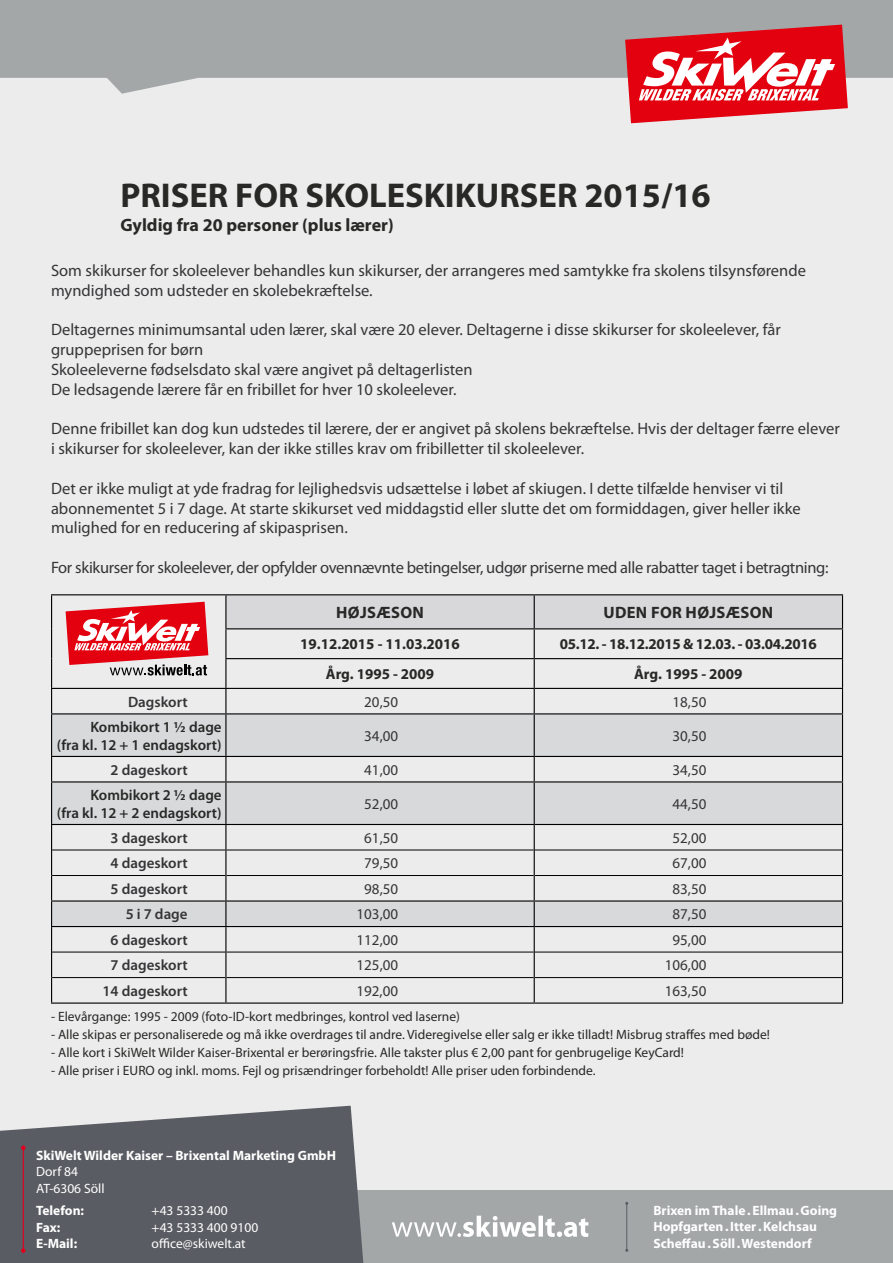
<style>
.page{position:relative;width:893px;height:1263px;background:#ececec}
.page>*{position:absolute;margin:0;border:0;box-sizing:border-box;transform-origin:0 0}
.t1{font:700 34.5px "Myriad Pro";color:#282827}
.t2{font:700 18px "Myriad Pro";color:#282827}
.t3{font:16.5px/19.8px "Myriad Pro";color:#363437}
.t4{font:16.5px "Myriad Pro";letter-spacing:-.02em;color:#363437}
.t5{font:700 16.5px "Myriad Pro";letter-spacing:.02em;color:#282827}
.t6{font:15px "Myriad Pro";color:#363437}
.t7{font:600 15px "Myriad Pro";color:#363437}
.t8{font:600 15px/18px "Myriad Pro";color:#282827;text-align:right}
.t9{font:700 15px "Myriad Pro";color:#282827}
.t10{font:700 15px "Myriad Pro";letter-spacing:-.02em;color:#282827}
.t11{font:13.5px "Myriad Pro";color:#282827}
.t12{font:700 13.5px/16.5px "Myriad Pro";color:#fff}
.t13{font:13.5px/16.5px "Myriad Pro";color:#fff}
</style>
<div class="page">
<div style="left:0;top:1191px;width:893px;height:72px;background:#a3a7a8"></div>
<svg style="left:0;top:1106px;width:363px;height:157px;background:#67696f"></svg>
<hr style="left:23px;top:1148px;width:1px;height:102px;background:#e3001c">
<svg style="left:21px;top:1145px;width:5px;height:5px"></svg>
<svg style="left:21px;top:1248px;width:5px;height:5px"></svg>
<svg style="left:0;top:0;width:893px;height:94px;background:#adb1b1"></svg>
<svg style="left:392px;top:1216px;width:196px;height:21px"></svg>
<hr style="left:626px;top:1203px;width:1px;height:47px;background:#5a5c63">
<svg style="left:625px;top:25px;width:223px;height:98px;background:#e45962"></svg>
<svg style="left:52px;top:714px;width:790px;height:212px;fill:#d8d9db"></svg>
<hr style="left:52px;top:850px;width:173px;height:1px;background:#000">
<hr style="left:226px;top:850px;width:308px;height:1px;background:#000">
<hr style="left:535px;top:850px;width:307px;height:1px;background:#000">
<hr style="left:52px;top:875px;width:173px;height:1px;background:#000">
<hr style="left:226px;top:875px;width:308px;height:1px;background:#000">
<hr style="left:535px;top:875px;width:307px;height:1px;background:#000">
<hr style="left:52px;top:952px;width:173px;height:1px;background:#000">
<hr style="left:226px;top:952px;width:308px;height:1px;background:#000">
<hr style="left:535px;top:952px;width:307px;height:1px;background:#000">
<hr style="left:52px;top:977px;width:173px;height:1px;background:#000">
<hr style="left:226px;top:977px;width:308px;height:1px;background:#000">
<hr style="left:535px;top:977px;width:307px;height:1px;background:#000">
<hr style="left:534px;top:714px;width:1px;height:42px;background:#000">
<svg style="left:534px;top:757px;width:1px;height:24px"></svg>
<hr style="left:534px;top:782px;width:1px;height:42px;background:#000">
<svg style="left:534px;top:825px;width:1px;height:177px"></svg>
<hr style="left:51px;top:926px;width:175px;height:1px;background:#000">
<hr style="left:226px;top:926px;width:308px;height:1px;background:#000">
<hr style="left:534px;top:926px;width:309px;height:1px;background:#000">
<hr style="left:51px;top:713px;width:175px;height:1px;background:#000">
<hr style="left:226px;top:713px;width:308px;height:1px;background:#000">
<hr style="left:534px;top:713px;width:309px;height:1px;background:#000">
<hr style="left:51px;top:756px;width:175px;height:1px;background:#000">
<hr style="left:226px;top:756px;width:308px;height:1px;background:#000">
<hr style="left:534px;top:756px;width:309px;height:1px;background:#000">
<hr style="left:51px;top:900px;width:175px;height:1px;background:#000">
<hr style="left:226px;top:900px;width:308px;height:1px;background:#000">
<hr style="left:534px;top:900px;width:309px;height:1px;background:#000">
<hr style="left:51px;top:688px;width:175px;height:1px;background:#000">
<hr style="left:225px;top:714px;width:1px;height:42px;background:#000">
<svg style="left:225px;top:757px;width:1px;height:24px"></svg>
<hr style="left:225px;top:782px;width:1px;height:42px;background:#000">
<svg style="left:225px;top:825px;width:1px;height:177px"></svg>
<hr style="left:51px;top:594px;width:175px;height:1px;background:#000">
<hr style="left:51px;top:595px;width:1px;height:34px;background:#000">
<hr style="left:51px;top:629px;width:1px;height:30px;background:#000">
<hr style="left:226px;top:594px;width:308px;height:1px;background:#000">
<hr style="left:534px;top:594px;width:309px;height:1px;background:#000">
<svg style="left:51px;top:659px;width:1px;height:54px"></svg>
<svg style="left:225px;top:595px;width:618px;height:118px"></svg>
<hr style="left:51px;top:714px;width:1px;height:42px;background:#000">
<hr style="left:842px;top:714px;width:1px;height:42px;background:#000">
<svg style="left:51px;top:757px;width:1px;height:24px"></svg>
<svg style="left:842px;top:757px;width:1px;height:24px"></svg>
<hr style="left:51px;top:782px;width:1px;height:42px;background:#000">
<hr style="left:842px;top:782px;width:1px;height:42px;background:#000">
<svg style="left:51px;top:825px;width:1px;height:177px"></svg>
<svg style="left:842px;top:825px;width:1px;height:177px"></svg>
<hr style="left:51px;top:1002px;width:175px;height:2px;background:#000">
<hr style="left:226px;top:1002px;width:308px;height:2px;background:#000">
<hr style="left:534px;top:1002px;width:309px;height:2px;background:#000">
<hr style="left:51px;top:781px;width:175px;height:1px;background:#000">
<hr style="left:226px;top:781px;width:308px;height:1px;background:#000">
<hr style="left:534px;top:781px;width:309px;height:1px;background:#000">
<hr style="left:51px;top:824px;width:175px;height:1px;background:#000">
<hr style="left:226px;top:824px;width:308px;height:1px;background:#000">
<hr style="left:534px;top:824px;width:309px;height:1px;background:#000">
<svg style="left:66px;top:602px;width:142px;height:73px"></svg>
<h1 class="t1" style="left:120px;top:173px;width:592px">PRISER FOR SKOLESKIKURSER 2015/16</h1>
<p class="t2" style="left:120px;top:213px;width:275px">Gyldig fra 20 personer (plus lærer)</p>
<p class="t3" style="left:51px;top:260px;width:756px">Som skikurser for skoleelever behandles kun skikurser, der arrangeres med samtykke fra skolens tilsynsførende myndighed som udsteder en skolebekræftelse.</p>
<p class="t3" style="left:51px;top:320px;width:731px">Deltagernes minimumsantal uden lærer, skal være 20 elever. Deltagerne i disse skikurser for skoleelever, får gruppeprisen for børn<br>Skoleeleverne fødselsdato skal være angivet på deltagerlisten<br>De ledsagende lærere får en fribillet for hver 10 skoleelever.</p>
<p class="t3" style="left:51px;top:419px;width:790px">Denne fribillet kan dog kun udstedes til lærere, der er angivet på skolens bekræftelse. Hvis der deltager færre elever i skikurser for skoleelever, kan der ikke stilles krav om fribilletter til skoleelever.</p>
<p class="t3" style="left:51px;top:478px;width:751px">Det er ikke muligt at yde fradrag for lejlighedsvis udsættelse i løbet af skiugen. I dette tilfælde henviser vi til abonnementet 5 i 7 dage. At starte skikurset ved middagstid eller slutte det om formiddagen, giver heller ikke mulighed for en reducering af skipasprisen.</p>
<p class="t4" style="left:51px;top:557px;width:779px">For skikurser for skoleelever, der opfylder ovennævnte betingelser, udgør priserne med alle rabatter taget i betragtning:</p>
<p class="t5" style="left:336px;top:602px;width:89px">HØJSÆSON</p>
<p class="t5" style="left:603px;top:602px;width:171px">UDEN FOR HØJSÆSON</p>
<p class="t9" style="left:300px;top:634px;width:161px">19.12.2015 - 11.03.2016</p>
<p class="t10" style="left:560px;top:634px;width:259px">05.12. - 18.12.2015 &amp; 12.03. - 03.04.2016</p>
<p class="t9" style="left:326px;top:664px;width:110px">Årg. 1995 - 2009</p>
<p class="t9" style="left:634px;top:664px;width:110px">Årg. 1995 - 2009</p>
<p class="t7" style="left:128px;top:692px;width:61px">Dagskort</p>
<p class="t6" style="left:364px;top:692px;width:35px">20,50</p>
<p class="t6" style="left:673px;top:692px;width:35px">18,50</p>
<p class="t8" style="left:57px;top:717px;width:166px">Kombikort 1 ½ dage<br>(fra kl. 12 + 1 endagskort)</p>
<p class="t6" style="left:364px;top:726px;width:35px">34,00</p>
<p class="t6" style="left:673px;top:726px;width:35px">30,50</p>
<p class="t7" style="left:111px;top:760px;width:79px">2 dageskort</p>
<p class="t6" style="left:364px;top:760px;width:35px">41,00</p>
<p class="t6" style="left:673px;top:760px;width:35px">34,50</p>
<p class="t8" style="left:57px;top:785px;width:166px">Kombikort 2 ½ dage<br>(fra kl. 12 + 2 endagskort)</p>
<p class="t6" style="left:364px;top:794px;width:35px">52,00</p>
<p class="t6" style="left:673px;top:794px;width:35px">44,50</p>
<p class="t7" style="left:111px;top:828px;width:79px">3 dageskort</p>
<p class="t6" style="left:364px;top:829px;width:35px">61,50</p>
<p class="t6" style="left:673px;top:829px;width:35px">52,00</p>
<p class="t7" style="left:111px;top:854px;width:79px">4 dageskort</p>
<p class="t6" style="left:364px;top:854px;width:35px">79,50</p>
<p class="t6" style="left:673px;top:854px;width:35px">67,00</p>
<p class="t7" style="left:111px;top:879px;width:79px">5 dageskort</p>
<p class="t6" style="left:364px;top:879px;width:35px">98,50</p>
<p class="t6" style="left:673px;top:879px;width:35px">83,50</p>
<p class="t7" style="left:126px;top:905px;width:63px">5 i 7 dage</p>
<p class="t6" style="left:357px;top:905px;width:43px">103,00</p>
<p class="t6" style="left:673px;top:905px;width:35px">87,50</p>
<p class="t7" style="left:111px;top:930px;width:79px">6 dageskort</p>
<p class="t6" style="left:357px;top:931px;width:43px">112,00</p>
<p class="t6" style="left:673px;top:931px;width:35px">95,00</p>
<p class="t7" style="left:111px;top:956px;width:79px">7 dageskort</p>
<p class="t6" style="left:357px;top:956px;width:43px">125,00</p>
<p class="t6" style="left:665px;top:956px;width:43px">106,00</p>
<p class="t7" style="left:103px;top:981px;width:87px">14 dageskort</p>
<p class="t6" style="left:357px;top:981px;width:43px">192,00</p>
<p class="t6" style="left:665px;top:981px;width:43px">163,50</p>
<p class="t11" style="left:51px;top:1008px;width:410px">- Elevårgange: 1995 - 2009 (foto-ID-kort medbringes, kontrol ved laserne)</p>
<p class="t11" style="left:51px;top:1026px;width:720px">- Alle skipas er personaliserede og må ikke overdrages til andre. Videregivelse eller salg er ikke tilladt! Misbrug straffes med bøde!</p>
<p class="t11" style="left:51px;top:1044px;width:634px">- Alle kort i SkiWelt Wilder Kaiser-Brixental er berøringsfrie. Alle takster plus € 2,00 pant for genbrugelige KeyCard!</p>
<p class="t11" style="left:51px;top:1062px;width:546px">- Alle priser i EURO og inkl. moms. Fejl og prisændringer forbeholdt! Alle priser uden forbindende.</p>
<p class="t12" style="left:36px;top:1146px;width:301px">SkiWelt Wilder Kaiser – Brixental Marketing GmbH</p>
<p class="t13" style="left:36px;top:1163px;width:70px">Dorf 84<br>AT-6306 Söll</p>
<p class="t12" style="left:36px;top:1202px;width:49px">Telefon:</p>
<p class="t13" style="left:152px;top:1202px;width:78px">+43 5333 400</p>
<p class="t12" style="left:36px;top:1218px;width:26px">Fax:</p>
<p class="t13" style="left:152px;top:1219px;width:108px">+43 5333 400 9100</p>
<p class="t12" style="left:36px;top:1235px;width:43px">E-Mail:</p>
<p class="t13" style="left:152px;top:1235px;width:96px">office@skiwelt.at</p>
<p class="t12" style="left:653px;top:1201px;width:185px">Brixen im Thale.Ellmau.Going<br>Hopfgarten.Itter.Kelchsau<br>Scheffau.Söll.Westendorf</p>
</div>
